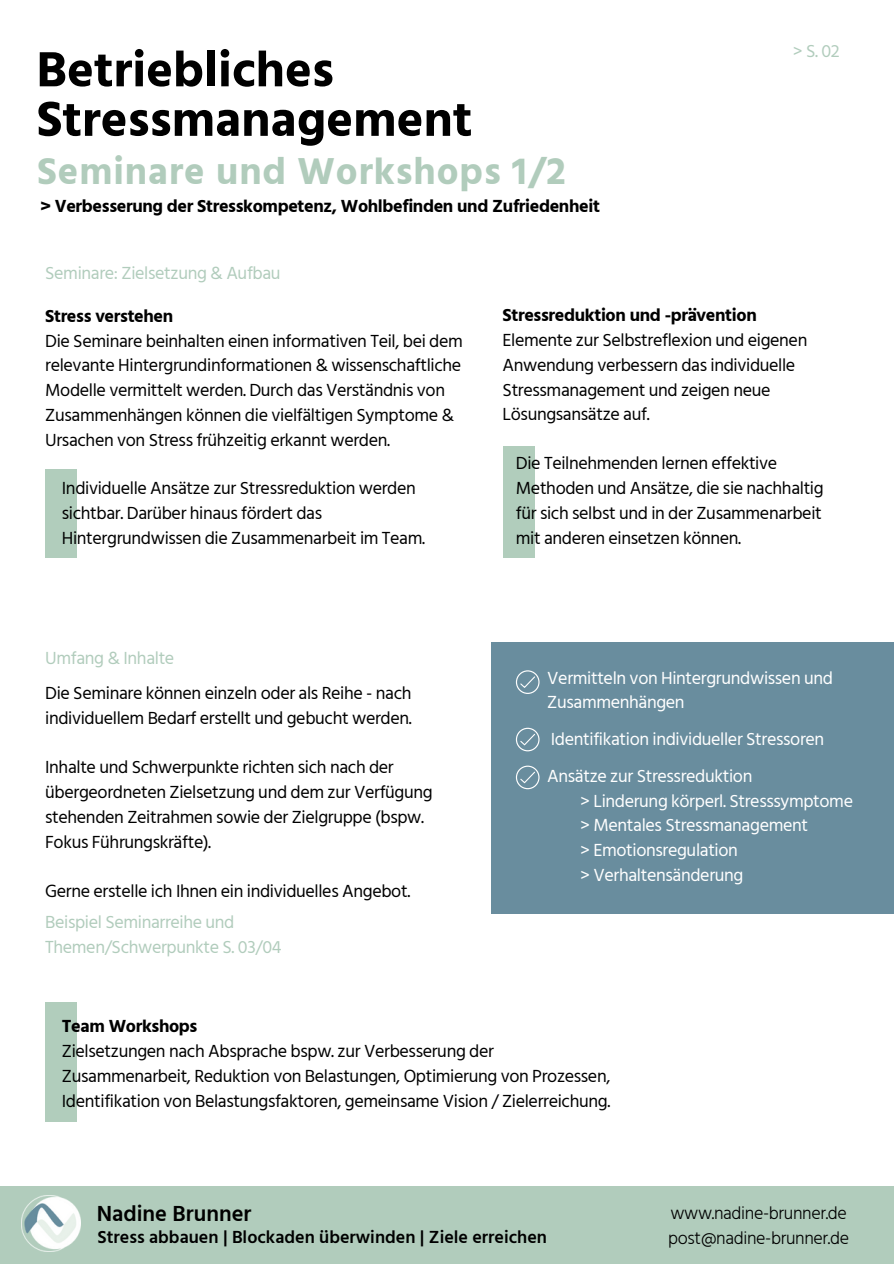
<style>
.page{position:relative;width:894px;height:1264px;background:#fff}
.page>*{position:absolute;margin:0;border:0;box-sizing:border-box;transform-origin:0 0}
.t1{font:700 50.55px/49.5px "Hind Siliguri";color:#000}
.t2{font:700 38.55px "Hind Siliguri";letter-spacing:.025em;color:#b1ccbc}
.t3{font:600 22.35px "Hind Siliguri";color:#000}
.t4{font:18px/24.8px "Hind Siliguri";letter-spacing:-.02em;color:#000}
.t5{font:18px/24.8px "Hind Siliguri";letter-spacing:-.02em;color:#fff}
.t6{font:700 18px "Hind Siliguri";letter-spacing:-.02em;color:#000}
.t7{font:18px/24.8px "Hind Siliguri";letter-spacing:-.02em;color:#b1ccbc}
.t8{font:600 18px "Hind Siliguri";color:#000}
.t9{font:300 18px "Hind Siliguri";letter-spacing:-.02em;color:#000}
</style>
<div class="page">
<div style="left:491px;top:642px;width:402px;height:271px;background:#698d9e"></div>
<div style="left:45px;top:470px;width:32px;height:88px;background:#b1cdbc"></div>
<div style="left:502px;top:446px;width:32px;height:112px;background:#b1cdbc"></div>
<svg style="left:515px;top:670px;width:24px;height:24px"></svg>
<svg style="left:515px;top:727px;width:24px;height:24px"></svg>
<svg style="left:515px;top:765px;width:24px;height:24px"></svg>
<div style="left:45px;top:1002px;width:32px;height:120px;background:#b1cdbc"></div>
<div style="left:0;top:1186px;width:893px;height:77px;background:#b1ccbc"></div>
<img style="left:22px;top:1195px;width:58px;height:56px">
<p class="t1" style="left:36px;top:44px;width:437px">Betriebliches<br>Stressmanagement</p>
<p class="t2" style="left:37px;top:148px;width:530px">Seminare und Workshops 1/2</p>
<h4 class="t6" style="left:40px;top:195px;width:560px">&gt; Verbesserung der Stresskompetenz, Wohlbefinden und Zufriedenheit</h4>
<h3 class="t7" style="left:793px;top:38px;width:48px">&gt;S.02</h3>
<h1 class="t7" style="left:45px;top:261px;width:237px">Seminare: Zielsetzung &amp; Aufbau</h1>
<h2 class="t6" style="left:45px;top:305px;width:130px">Stress verstehen</h2>
<h5 class="t4" style="left:45px;top:328px;width:419px">Die Seminare beinhalten einen informativen Teil, bei dem relevante Hintergrundinformationen &amp; wissenschaftliche Modelle vermittelt werden. Durch das Verständnis von Zusammenhängen können die vielfältigen Symptome &amp; Ursachen von Stress frühzeitig erkannt werden.</h5>
<p class="t4" style="left:62px;top:475px;width:364px">Individuelle Ansätze zur Stressreduktion werden sichtbar. Darüber hinaus fördert das<br>Hintergrundwissen die Zusammenarbeit im Team.</p>
<p class="t6" style="left:502px;top:305px;width:255px">Stressreduktion und -prävention</p>
<p class="t4" style="left:502px;top:327px;width:306px">Elemente zur Selbstreflexion und eigenen Anwendung verbessern das individuelle Stressmanagement und zeigen neue Lösungsansätze auf.</p>
<p class="t4" style="left:515px;top:451px;width:309px">Die Teilnehmenden lernen effektive Methoden und Ansätze, die sie nachhaltig für sich selbst und in der Zusammenarbeit mit anderen einsetzen können.</p>
<p class="t7" style="left:45px;top:645px;width:131px">Umfang &amp; Inhalte</p>
<p class="t4" style="left:45px;top:680px;width:368px">Die Seminare können einzeln oder als Reihe - nach individuellem Bedarf erstellt und gebucht werden.</p>
<p class="t4" style="left:45px;top:754px;width:389px">Inhalte und Schwerpunkte richten sich nach der übergeordneten Zielsetzung und dem zur Verfügung stehenden Zeitrahmen sowie der Zielgruppe (bspw.<br>Fokus Führungskräfte).</p>
<p class="t4" style="left:45px;top:878px;width:366px">Gerne erstelle ich Ihnen ein individuelles Angebot.</p>
<p class="t7" style="left:45px;top:909px;width:238px">Beispiel Seminarreihe und<br>Themen/Schwerpunkte S. 03/04</p>
<p class="t5" style="left:547px;top:665px;width:287px">Vermitteln von Hintergrundwissen und<br>Zusammenhängen</p>
<p class="t5" style="left:550px;top:726px;width:275px">Identifikation individueller Stressoren</p>
<p class="t5" style="left:547px;top:763px;width:207px">Ansätze zur Stressreduktion</p>
<p class="t5" style="left:580px;top:788px;width:274px">&gt; Linderung körperl. Stresssymptome</p>
<p class="t5" style="left:580px;top:812px;width:229px">&gt; Mentales Stressmanagement</p>
<p class="t5" style="left:580px;top:837px;width:159px">&gt; Emotionsregulation</p>
<p class="t5" style="left:580px;top:862px;width:164px">&gt; Verhaltensänderung</p>
<p class="t6" style="left:62px;top:1015px;width:137px">Team Workshops</p>
<p class="t4" style="left:62px;top:1038px;width:550px">Zielsetzungen nach Absprache bspw. zur Verbesserung der<br>Zusammenarbeit, Reduktion von Belastungen, Optimierung von Prozessen,<br>Identifikation von Belastungsfaktoren, gemeinsame Vision / Zielerreichung.</p>
<p class="t3" style="left:97px;top:1200px;width:156px">Nadine Brunner</p>
<p class="t8" style="left:97px;top:1225px;width:451px">Stress abbauen | Blockaden überwinden | Ziele erreichen</p>
<p class="t9" style="left:670px;top:1202px;width:178px">www.nadine-brunner.de</p>
<p class="t9" style="left:668px;top:1227px;width:182px">post@nadine-brunner.de</p>
</div>
